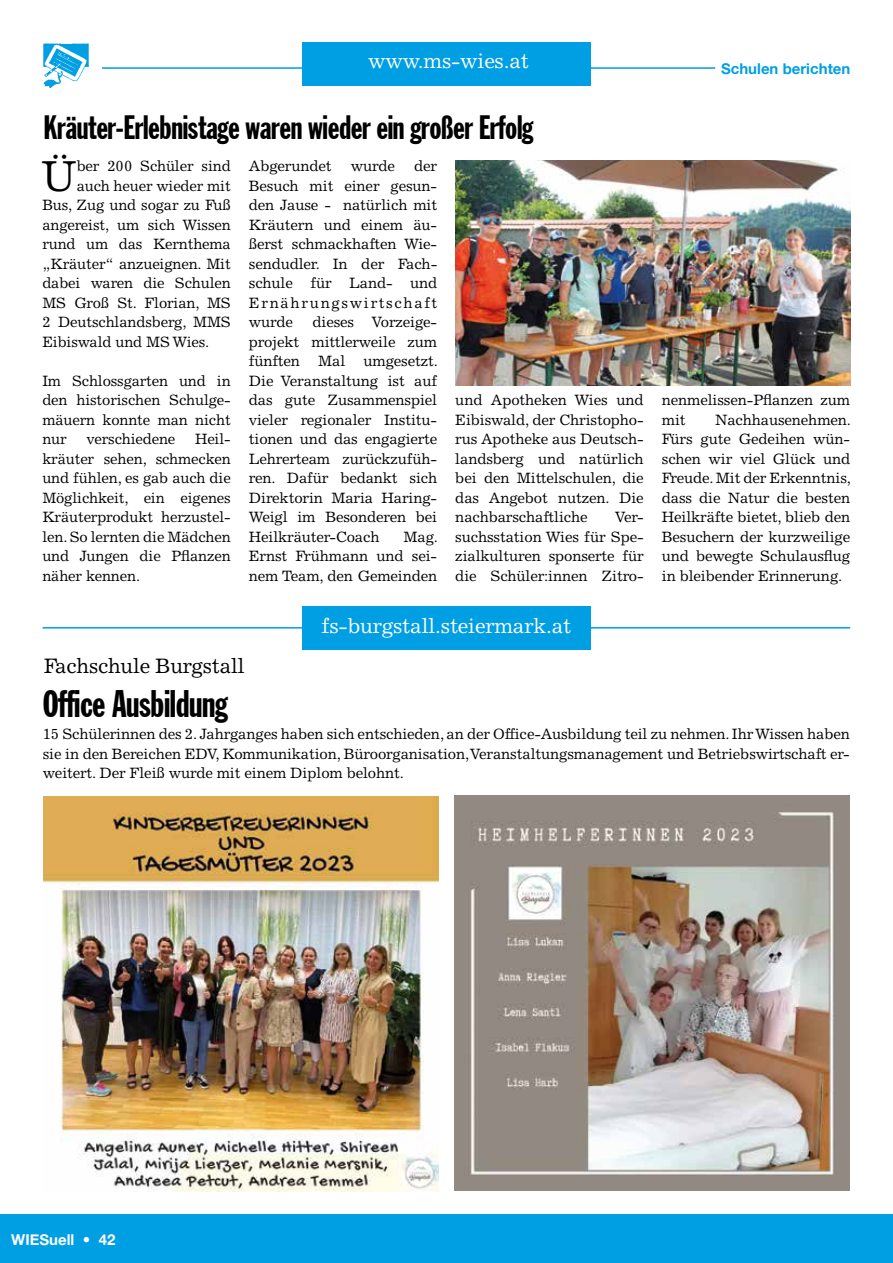
<style>
.page{position:relative;width:893px;height:1263px;background:#fff}
.page>*{position:absolute;margin:0;border:0;box-sizing:border-box;transform-origin:0 0}
.t1{font:43.5px "Excelsior LT Std";color:#000}
.t2{font:extra-condensed 37.5px "Franklin Gothic";letter-spacing:-.01em;color:#000}
.t3{font:extra-condensed 33px "Franklin Gothic";letter-spacing:-.01em;color:#000}
.t4{font:21px "Excelsior LT Std";letter-spacing:-.01em;color:#fff}
.t5{font:21px "Excelsior LT Std";letter-spacing:-.01em;color:#000}
.t6{font:15px/19.5px "Excelsior LT Std";letter-spacing:-.01em;color:#000;text-align:justify}
.t7{font:15px "Alte Haas Grotesk Bold";color:#009fe3}
.t8{font:15px "Alte Haas Grotesk Bold";color:#fff}
</style>
<div class="page">
<hr style="left:102px;top:67px;width:613px;height:2px;background:#009fe3">
<div style="left:0;top:1214px;width:893px;height:49px;background:#009fe3"></div>
<img style="left:43px;top:43px;width:46px;height:46px">
<hr style="left:43px;top:627px;width:807px;height:2px;background:#009fe3">
<div style="left:302px;top:606px;width:289px;height:43px;background:#009fe3"></div>
<img style="left:454px;top:796px;width:395px;height:395px">
<img style="left:44px;top:797px;width:395px;height:395px">
<img style="left:455px;top:161px;width:395px;height:225px">
<div style="left:302px;top:42px;width:289px;height:44px;background:#009fe3"></div>
<h3 class="t4" style="left:368px;top:49px;width:162px">www.ms-wies.at</h3>
<h3 class="t3" style="left:44px;top:110px;width:491px">Kräuter-Erlebnistage waren wieder ein großer Erfolg</h3>
<h1 class="t1" style="left:41px;top:151px;width:37px">Ü</h1>
<p class="t6" style="left:77px;top:157px;width:156px">ber 200 Schüler sind</p>
<p class="t6" style="left:249px;top:157px;width:190px;text-indent:165px">der Besuch mit einer gesun&shy;den Jause - natürlich mit Kräutern und einem äu&shy;ßerst schmackhaften Wie&shy;sendudler. In der Fach&shy;schule für Land- und Ernährungswirtschaft wurde</p>
<p class="t6" style="left:249px;top:157px;width:84px">Abgerundet</p>
<p class="t6" style="left:351px;top:157px;width:46px">wurde</p>
<p class="t6" style="left:77px;top:176px;width:156px">auch heuer wieder mit</p>
<p class="t6" style="left:42px;top:196px;width:190px">Bus, Zug und sogar zu Fuß</p>
<p class="t6" style="left:42px;top:215px;width:190px">angereist, um sich Wissen</p>
<p class="t6" style="left:42px;top:235px;width:190px">rund um das Kernthema</p>
<p class="t6" style="left:42px;top:254px;width:190px">„Kräuter“ anzueignen. Mit</p>
<p class="t6" style="left:42px;top:274px;width:190px">dabei waren die Schulen</p>
<p class="t6" style="left:42px;top:293px;width:190px">MS Groß St. Florian, MS</p>
<p class="t6" style="left:42px;top:313px;width:190px">2 Deutschlandsberg, MMS</p>
<p class="t6" style="left:42px;top:332px;width:169px">Eibiswald und MS Wies.</p>
<p class="t6" style="left:42px;top:371px;width:190px">Im Schlossgarten und in den historischen Schulge&shy;mäuern konnte man nicht nur</p>
<p class="t6" style="left:249px;top:313px;width:191px;text-indent:64px">dieses Vorzeige&shy;projekt mittlerweile zum fünften Mal umgesetzt.<br>Die Veranstaltung ist auf das gute Zusammenspiel vieler regionaler Institu&shy;tionen und das engagierte Lehrerteam zurückzufüh&shy;ren. Dafür bedankt sich Direktorin Maria Haring-Weigl im Besonderen bei Heilkräuter-Coach</p>
<p class="t6" style="left:455px;top:391px;width:190px">und Apotheken Wies und Eibiswald, der Christopho&shy;rus Apotheke aus Deutsch&shy;landsberg und natürlich bei den Mittelschulen, die das Angebot nutzen. Die nachbarschaftliche</p>
<p class="t6" style="left:42px;top:430px;width:190px;text-indent:153px">Heil&shy;kräuter sehen, schmecken und fühlen, es gab auch die Möglichkeit, ein eigenes Kräuterprodukt herzustel&shy;len. So lernten die Mädchen und Jungen die Pflanzen näher kennen.</p>
<p class="t6" style="left:87px;top:430px;width:90px">verschiedene</p>
<p class="t6" style="left:455px;top:508px;width:190px;text-indent:160px">Ver&shy;suchsstation Wies für Spe&shy;zialkulturen sponserte für die Schüler:innen Zitro-</p>
<p class="t6" style="left:249px;top:527px;width:191px;text-indent:155px">Mag.<br>Ernst Frühmann und sei&shy;nem Team, den Gemeinden</p>
<h3 class="t5" style="left:44px;top:653px;width:203px">Fachschule Burgstall</h3>
<h3 class="t4" style="left:321px;top:613px;width:251px">fs-burgstall.steiermark.at</h3>
<p class="t7" style="left:721px;top:60px;width:131px">Schulen berichten</p>
<p class="t6" style="left:662px;top:390px;width:190px">nenmelissen-Pflanzen zum mit</p>
<p class="t6" style="left:662px;top:410px;width:191px;text-indent:53px">Nachhausenehmen.<br>Fürs gute Gedeihen wün&shy;schen wir viel Glück und Freude. Mit der Erkenntnis, dass die Natur die besten Heilkräfte bietet, blieb den Besuchern der kurzweilige und bewegte Schulausflug in bleibender Erinnerung.</p>
<h2 class="t2" style="left:43px;top:683px;width:186px">Office Ausbildung</h2>
<p class="t6" style="left:43px;top:724px;width:809px">15 Schülerinnen des 2. Jahrganges haben sich entschieden, an der Office-Ausbildung teil zu nehmen. Ihr Wissen haben sie in den Bereichen EDV, Kommunikation, Büroorganisation, Veranstaltungsmanagement und Betriebswirtschaft er&shy;weitert. Der Fleiß wurde mit einem Diplom belohnt.</p>
<p class="t8" style="left:11px;top:1230px;width:106px">WIESuell • 42</p>
</div>
